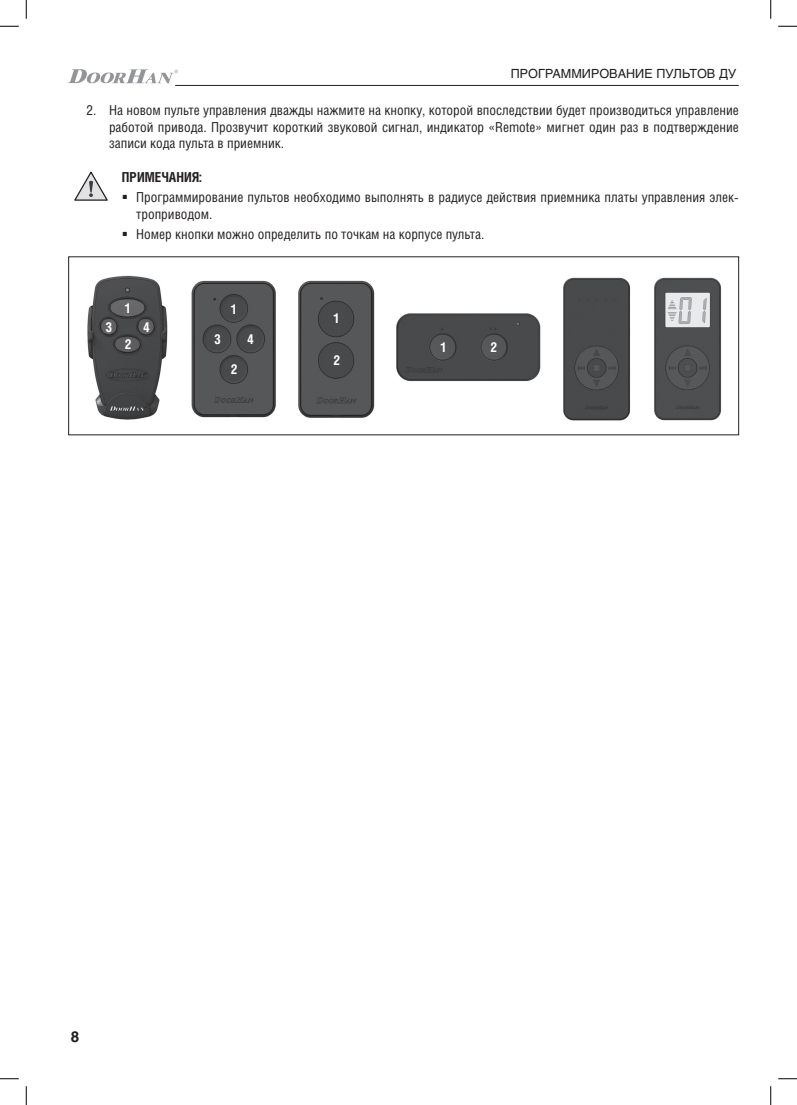
<style>
.page{position:relative;width:797px;height:1105px;background:#fff}
.page>*{position:absolute;margin:0;border:0;box-sizing:border-box;transform-origin:0 0}
.t1{font:700 15px "Helios";color:#231f20}
.t2{font:13.75px/16.5px "Helios Cond";color:#231f20;text-align:justify}
.t3{font:700 13.75px "Helios Cond";color:#231f20}
.t4{font:700 13.62px "Helios Cond";color:#fff}
.t5{font:12.5px "Helios";color:#231f20}
</style>
<div class="page">
<hr style="left:175px;top:85px;width:563px;height:1px;background:#231f20">
<svg style="left:68px;top:69px;width:110px;height:14px"></svg>
<svg style="left:74px;top:171px;width:34px;height:30px"></svg>
<img style="left:87px;top:275px;width:635px;height:146px">
<svg style="left:0;top:25px;width:19px;height:2px"></svg>
<svg style="left:778px;top:25px;width:19px;height:2px"></svg>
<svg style="left:0;top:1078px;width:19px;height:1px"></svg>
<svg style="left:778px;top:1078px;width:19px;height:1px"></svg>
<svg style="left:25px;top:0;width:2px;height:19px"></svg>
<svg style="left:25px;top:1086px;width:2px;height:19px"></svg>
<svg style="left:770px;top:0;width:1px;height:19px"></svg>
<svg style="left:770px;top:1086px;width:1px;height:19px"></svg>
<p class="t5" style="left:511px;top:67px;width:227px">ПРОГРАММИРОВАНИЕ ПУЛЬТОВ ДУ</p>
<p class="t2" style="left:109px;top:102px;width:631px;text-indent:-22px">2. На новом пульте управления дважды нажмите на кнопку, которой впоследствии будет производиться управление работой привода. Прозвучит короткий звуковой сигнал, индикатор «Remote» мигнет один раз в подтверждение записи кода пульта в приемник.</p>
<p class="t3" style="left:122px;top:169px;width:81px">ПРИМЕЧАНИЯ:</p>
<p class="t2" style="left:136px;top:189px;width:604px">Программирование пультов необходимо выполнять в радиусе действия приемника платы управления элек&shy;троприводом.</p>
<p class="t2" style="left:136px;top:226px;width:350px">Номер кнопки можно определить по точкам на корпусе пульта.</p>
<p class="t4" style="left:105px;top:319px;width:8px">3</p>
<p class="t4" style="left:125px;top:300px;width:8px">1</p>
<p class="t4" style="left:231px;top:301px;width:8px">1</p>
<p class="t4" style="left:143px;top:319px;width:8px">4</p>
<p class="t4" style="left:333px;top:310px;width:8px">1</p>
<p class="t4" style="left:214px;top:331px;width:8px">3</p>
<p class="t4" style="left:247px;top:331px;width:8px">4</p>
<p class="t4" style="left:125px;top:336px;width:8px">2</p>
<p class="t4" style="left:440px;top:339px;width:8px">1</p>
<p class="t4" style="left:490px;top:339px;width:8px">2</p>
<p class="t4" style="left:231px;top:361px;width:8px">2</p>
<p class="t4" style="left:333px;top:352px;width:8px">2</p>
<p class="t1" style="left:71px;top:1027px;width:10px">8</p>
</div>
